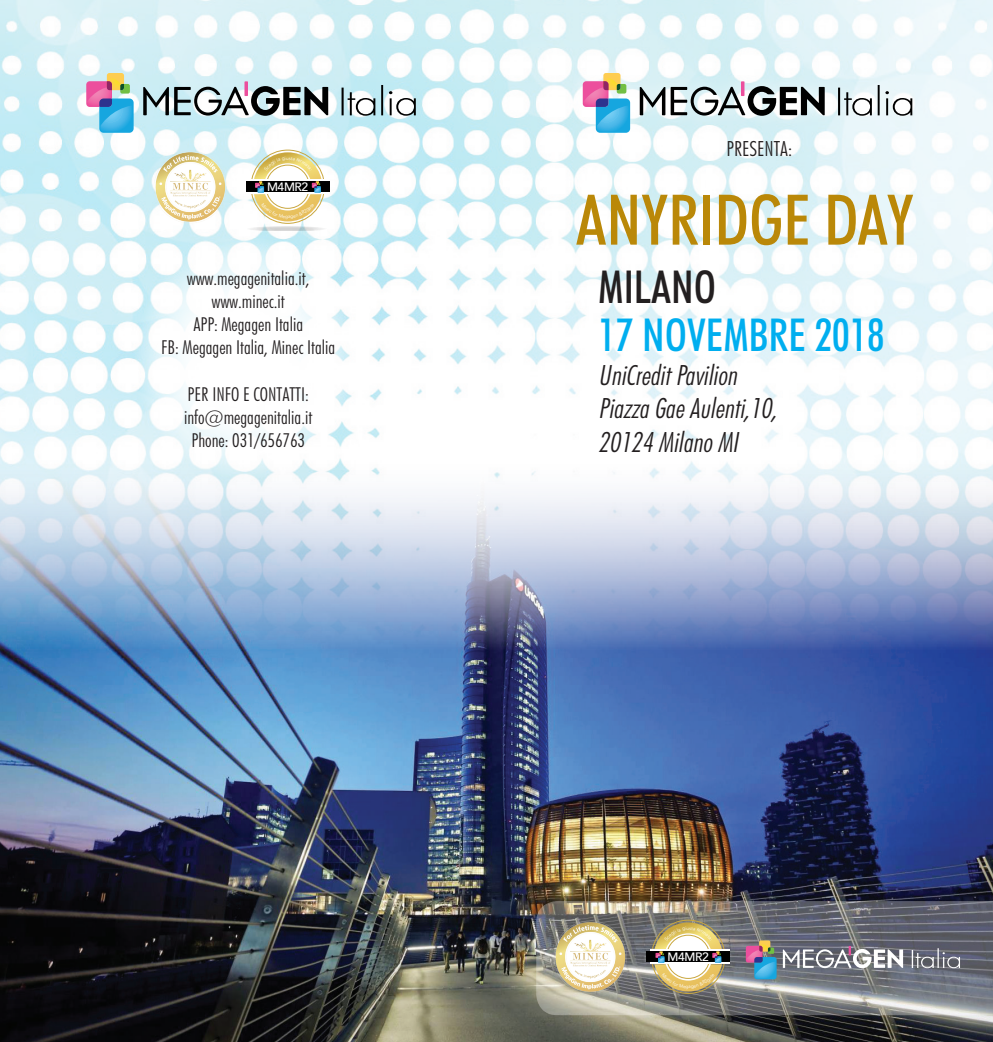
<style>
.page{position:relative;width:993px;height:1042px;background:#fff}
.page>*{position:absolute;margin:0;border:0;box-sizing:border-box;transform-origin:0 0}
.t1{font:500 condensed 70px "Futura BT";color:#ba8808}
.t2{font:500 condensed 45.5px "Futura BT";color:#00aeef}
.t3{font:500 condensed 45.5px "Futura BT";color:#231f20}
.t4{font:italic 300 condensed 28px "Futura BT";color:#231f20}
.t5{font:300 condensed 21px "Futura BT";color:#231f20}
.t6{font:300 condensed 19.25px "Futura BT";color:#231f20}
.t7{font:500 12.08px "Avenir";letter-spacing:-.03em;color:#fff}
</style>
<div class="page">
<img style="left:0;top:0;width:992px;height:452px">
<img style="left:0;top:452px;width:992px;height:590px">
<svg style="left:536px;top:901px;width:456px;height:114px;background:#7e7f82"></svg>
<svg style="left:782px;top:946px;width:120px;height:22px"></svg>
<svg style="left:745px;top:940px;width:31px;height:39px"></svg>
<svg style="left:911px;top:948px;width:48px;height:20px"></svg>
<div style="left:646px;top:952px;width:83px;height:10px;background:#000"></div>
<img style="left:550px;top:915px;width:80px;height:86px">
<svg style="left:143px;top:86px;width:185px;height:30px"></svg>
<svg style="left:244px;top:81px;width:4px;height:15px"></svg>
<svg style="left:86px;top:73px;width:48px;height:60px;background:#96b0c7"></svg>
<svg style="left:341px;top:85px;width:74px;height:31px"></svg>
<div style="left:246px;top:182px;width:83px;height:10px;background:#000"></div>
<img style="left:150px;top:145px;width:80px;height:86px">
<div style="left:569px;top:59px;width:356px;height:87px;background:#fff;opacity:.75"></div>
<svg style="left:639px;top:86px;width:185px;height:30px"></svg>
<svg style="left:740px;top:81px;width:4px;height:15px"></svg>
<svg style="left:582px;top:73px;width:48px;height:60px"></svg>
<svg style="left:837px;top:85px;width:75px;height:31px"></svg>
<svg style="left:134px;top:236px;width:224px;height:244px"></svg>
<img style="left:646px;top:922px;width:81px;height:78px">
<svg style="left:246px;top:152px;width:81px;height:78px"></svg>
<p class="t7" style="left:267px;top:177px;width:43px">M4MR2</p>
<p class="t6" style="left:187px;top:266px;width:124px">www.megagenitalia.it,</p>
<p class="t6" style="left:211px;top:290px;width:75px">www.minec.it</p>
<p class="t6" style="left:193px;top:313px;width:111px">APP: Megagen Italia</p>
<p class="t6" style="left:161px;top:336px;width:176px">FB: Megagen Italia, Minec Italia</p>
<p class="t6" style="left:187px;top:382px;width:123px">PER INFO E CONTATTI:</p>
<p class="t6" style="left:184px;top:405px;width:130px">info@megagenitalia.it</p>
<p class="t6" style="left:191px;top:428px;width:115px">Phone: 031/656763</p>
<p class="t5" style="left:726px;top:136px;width:67px">PRESENTA:</p>
<p class="t1" style="left:575px;top:177px;width:339px">ANYRIDGE DAY</p>
<p class="t3" style="left:598px;top:259px;width:119px">MILANO</p>
<p class="t2" style="left:598px;top:307px;width:288px">17 NOVEMBRE 2018</p>
<p class="t4" style="left:598px;top:358px;width:146px">UniCreditPavilion</p>
<p class="t4" style="left:598px;top:391px;width:181px">PiazzaGaeAulenti, 10,</p>
<p class="t4" style="left:598px;top:425px;width:147px">20124MilanoMI</p>
<p class="t7" style="left:667px;top:946px;width:43px">M4MR2</p>
</div>
